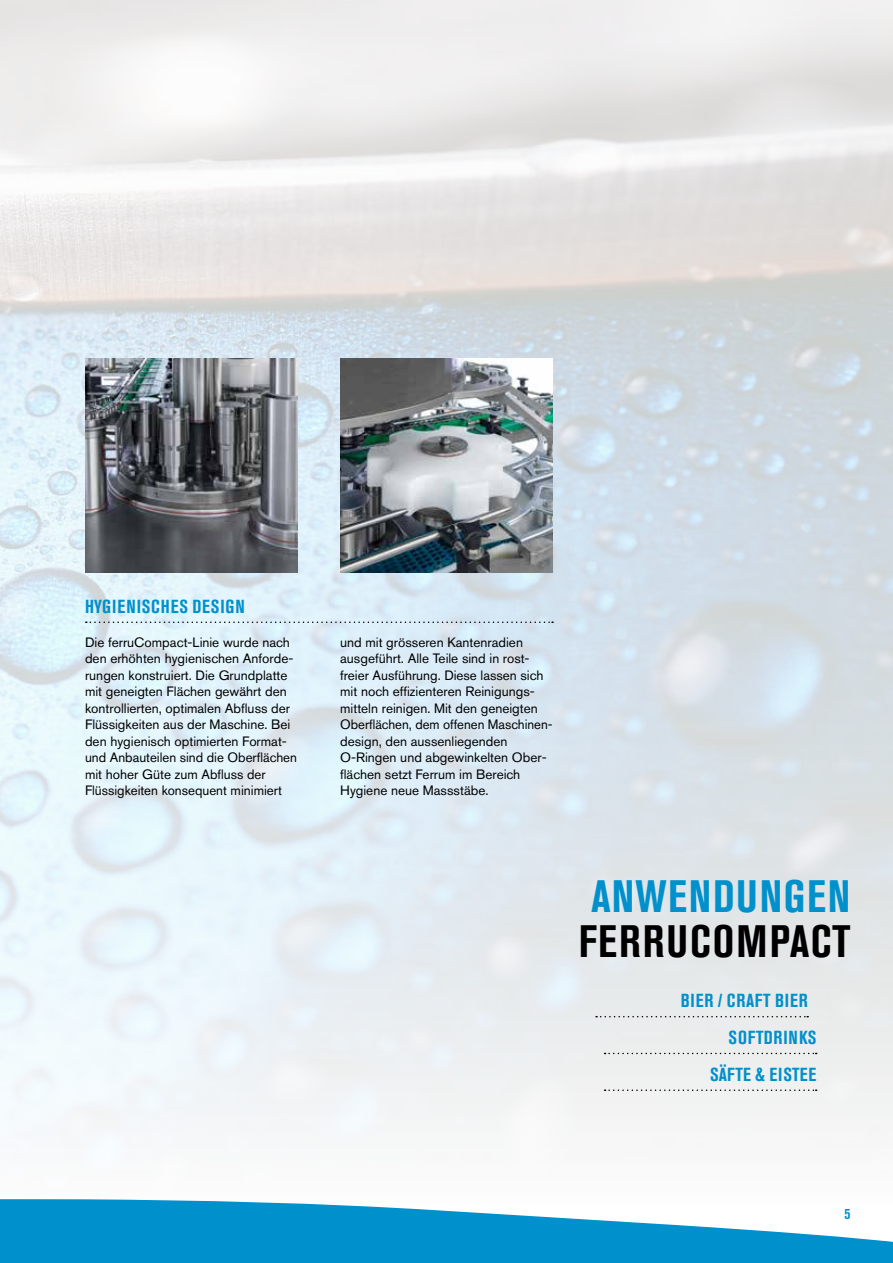
<style>
.page{position:relative;width:893px;height:1263px;background:#fff}
.page>*{position:absolute;margin:0;border:0;box-sizing:border-box;transform-origin:0 0}
.t1{font:700 condensed 45px "Akzidenz Grotesk Pro";letter-spacing:.045em;color:#000}
.t2{font:700 condensed 45px "Akzidenz Grotesk Pro";letter-spacing:.04em;color:#0090cb}
.t3{font:700 condensed 18.75px "Akzidenz Grotesk Pro";letter-spacing:.045em;color:#0090cb}
.t4{font:700 condensed 18.75px "Akzidenz Grotesk Pro";letter-spacing:.01em;color:#0090cb}
.t5{font:700 condensed 15px "Akzidenz Grotesk Pro";color:#0090cb}
.t6{font:13.5px/16.5px "Akzidenz Grotesk Pro";color:#000}
</style>
<div class="page">
<img style="left:0;top:0;width:893px;height:1131px">
<svg style="left:0;top:1199px;width:893px;height:64px;fill:#0090cb"></svg>
<img style="left:85px;top:358px;width:213px;height:215px">
<img style="left:340px;top:358px;width:213px;height:215px">
<svg style="left:86px;top:621px;width:467px;height:2px"></svg>
<svg style="left:596px;top:1016px;width:212px;height:1px"></svg>
<svg style="left:605px;top:1053px;width:212px;height:1px"></svg>
<svg style="left:605px;top:1089px;width:212px;height:2px"></svg>
<h2 class="t3" style="left:85px;top:594px;width:161px">HYGIENISCHES DESIGN</h2>
<p class="t6" style="left:85px;top:633px;width:213px">Die ferruCompact-Linie wurde nach den erhöhten hygienischen Anforde&shy;rungen konstruiert. Die Grundplatte mit geneigten Flächen gewährt den kontrollierten, optimalen Abfluss der Flüssigkeiten aus der Maschine. Bei den hygienisch optimierten Format&shy;und Anbauteilen sind die Oberflächen mit hoher Güte zum Abfluss der Flüssigkeiten konsequent minimiert</p>
<p class="t6" style="left:340px;top:633px;width:213px">und mit grösseren Kantenradien ausgeführt. Alle Teile sind in rost&shy;freier Ausführung. Diese lassen sich mit noch effizienteren Reinigungs&shy;mitteln reinigen. Mit den geneigten Oberflächen, dem offenen Maschinen&shy;design, den aussenliegenden O-Ringen und abgewinkelten Ober&shy;flächen setzt Ferrum im Bereich Hygiene neue Massstäbe.</p>
<h1 class="t2" style="left:591px;top:867px;width:261px">ANWENDUNGEN</h1>
<h1 class="t1" style="left:579px;top:912px;width:273px">FERRUCOMPACT</h1>
<h2 class="t3" style="left:681px;top:989px;width:129px">BIER / CRAFT BIER</h2>
<h2 class="t3" style="left:729px;top:1025px;width:89px">SOFTDRINKS</h2>
<h2 class="t4" style="left:710px;top:1062px;width:108px">SÄFTE &amp; EISTEE</h2>
<p class="t5" style="left:844px;top:1204px;width:7px">5</p>
</div>
